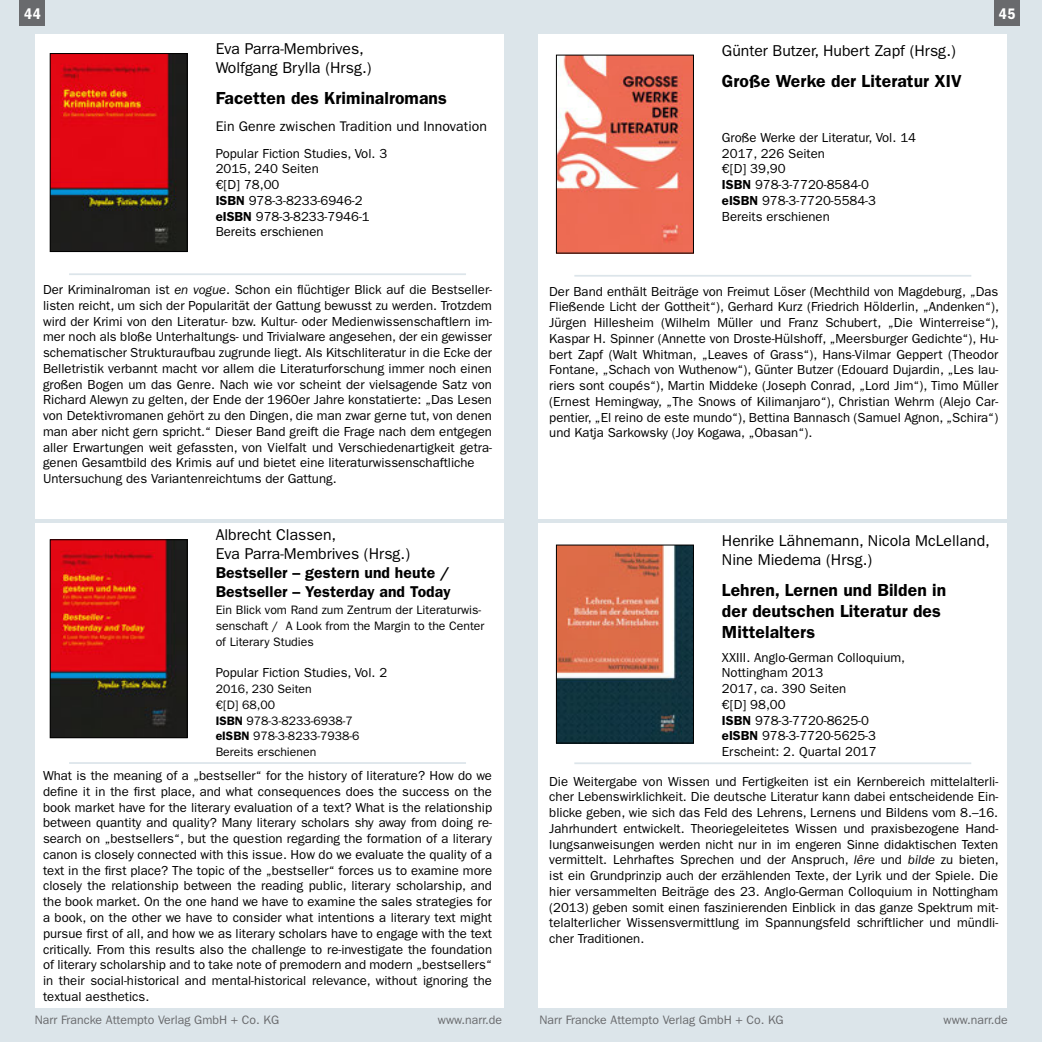
<style>
.page{position:relative;width:1042px;height:1042px;background:#fff}
.page>*{position:absolute;margin:0;border:0;box-sizing:border-box;transform-origin:0 0}
.t1{font:600 17.5px/21px "ITC Franklin Gothic Std";letter-spacing:.005em;color:#000}
.t2{font:15.75px/18.9px "ITC Franklin Gothic Std";color:#000}
.t3{font:600 15.75px/18.9px "ITC Franklin Gothic Std";letter-spacing:.005em;color:#000}
.t4{font:15.75px "ITC Franklin Gothic Std Dm Cd";color:#fff}
.t5{font:14px "ITC Franklin Gothic Std";letter-spacing:.005em;color:#000}
.t6{font:13.12px/15.8px "ITC Franklin Gothic Std";color:#000}
.t7{font:12.25px/15.8px "ITC Franklin Gothic Std";color:#000}
.t8{font:12.25px "ITC Franklin Gothic Std";color:#696a6d}
.s1{font-weight:600}
.s2{font-style:italic}
</style>
<div class="page">
<div style="left:0;top:0;width:521px;height:1042px;background:#dce5ea"></div>
<div style="left:521px;top:0;width:521px;height:1042px;background:#dce5ea"></div>
<div style="left:538px;top:523px;width:469px;height:484px;background:#fff"></div>
<div style="left:538px;top:35px;width:469px;height:483px;background:#fff"></div>
<div style="left:35px;top:523px;width:469px;height:484px;background:#fff"></div>
<div style="left:35px;top:35px;width:469px;height:484px;background:#fff"></div>
<div style="left:20px;top:0;width:25px;height:26px;background:#696a6d"></div>
<div style="left:994px;top:0;width:26px;height:26px;background:#696a6d"></div>
<hr style="left:69px;top:273px;width:397px;height:2px;background:#dce5ea">
<hr style="left:69px;top:762px;width:397px;height:2px;background:#dce5ea">
<hr style="left:574px;top:275px;width:397px;height:2px;background:#dce5ea">
<hr style="left:574px;top:762px;width:397px;height:2px;background:#dce5ea">
<img style="left:558px;top:547px;width:134px;height:194px">
<div style="left:556px;top:545px;width:138px;height:198px;border:1px solid #000"></div>
<img style="left:558px;top:57px;width:134px;height:194px">
<div style="left:556px;top:55px;width:138px;height:198px;border:1px solid #000"></div>
<img style="left:52px;top:55px;width:133px;height:195px">
<div style="left:50px;top:53px;width:137px;height:199px;border:1px solid #000"></div>
<img style="left:52px;top:541px;width:133px;height:195px">
<div style="left:50px;top:539px;width:137px;height:199px;border:1px solid #000"></div>
<p class="t4" style="left:24px;top:5px;width:18px">44</p>
<p class="t4" style="left:999px;top:5px;width:18px">45</p>
<p class="t2" style="left:216px;top:40px;width:157px">Eva Parra-Membrives,<br>Wolfgang Brylla (Hrsg.)</p>
<h1 class="t1" style="left:216px;top:88px;width:233px">Facetten des Kriminalromans</h1>
<p class="t5" style="left:216px;top:118px;width:273px">Ein Genre zwischen Tradition und Innovation</p>
<p class="t6" style="left:216px;top:145px;width:173px">Popular Fiction Studies, Vol. 3<br>2015, 240 Seiten<br>€[D] 78,00<br><span class="s1">ISBN</span> 978-3-8233-6946-2 <span class="s1">eISBN</span> 978-3-8233-7946-1<br>Bereits erschienen</p>
<p class="t6" style="left:43px;top:282px;width:450px">Der Kriminalroman ist <span class="s2">en vogue</span>. Schon ein flüchtiger Blick auf die Bestseller&shy;listen reicht, um sich der Popularität der Gattung bewusst zu werden. Trotzdem wird der Krimi von den Literatur- bzw. Kultur- oder Medienwissenschaftlern im&shy;mer noch als bloße Unterhaltungs- und Trivialware angesehen, der ein gewisser schematischer Strukturaufbau zugrunde liegt. Als Kitschliteratur in die Ecke der Belletristik verbannt macht vor allem die Literaturforschung immer noch einen großen Bogen um das Genre. Nach wie vor scheint der vielsagende Satz von Richard Alewyn zu gelten, der Ende der 1960er Jahre konstatierte: „Das Lesen von Detektivromanen gehört zu den Dingen, die man zwar gerne tut, von denen man aber nicht gern spricht.“ Dieser Band greift die Frage nach dem entgegen aller Erwartungen weit gefassten, von Vielfalt und Verschiedenartigkeit getra&shy;genen Gesamtbild des Krimis auf und bietet eine literaturwissenschaftliche Untersuchung des Variantenreichtums der Gattung.</p>
<p class="t2" style="left:216px;top:526px;width:196px">Albrecht Classen,<br>Eva Parra-Membrives (Hrsg.)</p>
<p class="t3" style="left:216px;top:563px;width:236px">Bestseller – gestern und heute /<br>Bestseller – Yesterday and Today</p>
<p class="t7" style="left:216px;top:602px;width:270px">Ein Blick vom Rand zum Zentrum der Literaturwis&shy;senschaft / A Look from the Margin to the Center of Literary Studies</p>
<p class="t6" style="left:216px;top:665px;width:173px">Popular Fiction Studies, Vol. 2</p>
<p class="t7" style="left:216px;top:681px;width:145px">2016, 230 Seiten<br>€[D] 68,00<br><span class="s1">ISBN</span> 978-3-8233-6938-7 <span class="s1">eISBN</span> 978-3-8233-7938-6<br>Bereits erschienen</p>
<p class="t6" style="left:43px;top:768px;width:450px;text-align:justify">What is the meaning of a „bestseller“ for the history of literature? How do we define it in the first place, and what consequences does the success on the book market have for the literary evaluation of a text? What is the relationship between quantity and quality? Many literary scholars shy away from doing re&shy;search on „bestsellers“, but the question regarding the formation of a literary canon is closely connected with this issue. How do we evaluate the quality of a text in the first place? The topic of the „bestseller“ forces us to examine more closely the relationship between the reading public, literary scholarship, and the book market. On the one hand we have to examine the sales strategies for a book, on the other we have to consider what intentions a literary text might pursue first of all, and how we as literary scholars have to engage with the text critically. From this results also the challenge to re-investigate the foundation of literary scholarship and to take note of premodern and modern „bestsellers“ in their social-historical and mental-historical relevance, without ignoring the textual aesthetics.</p>
<p class="t2" style="left:722px;top:41px;width:235px">Günter Butzer, Hubert Zapf (Hrsg.)</p>
<h1 class="t1" style="left:722px;top:70px;width:241px">Große Werke der Literatur XIV</h1>
<p class="t6" style="left:722px;top:130px;width:196px">Große Werke der Literatur, Vol. 14<br>2017, 226 Seiten<br>€[D] 39,90<br><span class="s1">ISBN</span> 978-3-7720-8584-0<br><span class="s1">eISBN</span> 978-3-7720-5584-3<br>Bereits erschienen</p>
<p class="t6" style="left:549px;top:283px;width:451px;text-align:justify">Der Band enthält Beiträge von Freimut Löser (Mechthild von Magdeburg, „Das Fließende Licht der Gottheit“), Gerhard Kurz (Friedrich Hölderlin, „Andenken“), Jürgen Hillesheim (Wilhelm Müller und Franz Schubert, „Die Winterreise“), Kaspar H. Spinner (Annette von Droste-Hülshoff, „Meersburger Gedichte“), Hu&shy;bert Zapf (Walt Whitman, „Leaves of Grass“), Hans-Vilmar Geppert (Theodor Fontane, „Schach von Wuthenow“), Günter Butzer (Edouard Dujardin, „Les lau&shy;riers sont coupés“), Martin Middeke (Joseph Conrad, „Lord Jim“), Timo Müller (Ernest Hemingway, „The Snows of Kilimanjaro“), Christian Wehrm (Alejo Car&shy;pentier, „El reino de este mundo“), Bettina Bannasch (Samuel Agnon, „Schira“) und Katja Sarkowsky (Joy Kogawa, „Obasan“).</p>
<p class="t2" style="left:722px;top:531px;width:269px">Henrike Lähnemann, Nicola McLelland,<br>Nine Miedema (Hrsg.)</p>
<h1 class="t1" style="left:722px;top:579px;width:226px">Lehren, Lernen und Bilden in der deutschen Literatur des<br>Mittelalters</h1>
<p class="t6" style="left:722px;top:649px;width:185px">XXIII. Anglo-German Colloquium,<br>Nottingham 2013<br>2017, ca. 390 Seiten<br>€[D] 98,00<br><span class="s1">ISBN</span> 978-3-7720-8625-0 <span class="s1">eISBN</span> 978-3-7720-5625-3<br>Erscheint: 2. Quartal 2017</p>
<p class="t6" style="left:549px;top:773px;width:451px;text-align:justify">Die Weitergabe von Wissen und Fertigkeiten ist ein Kernbereich mittelalterli&shy;cher Lebenswirklichkeit. Die deutsche Literatur kann dabei entscheidende Ein&shy;blicke geben, wie sich das Feld des Lehrens, Lernens und Bildens vom 8.–16.<br>Jahrhundert entwickelt. Theoriegeleitetes Wissen und praxisbezogene Hand&shy;lungsanweisungen werden nicht nur in im engeren Sinne didaktischen Texten vermittelt. Lehrhaftes Sprechen und der Anspruch, <span class="s2">lêre</span> und <span class="s2">bilde</span> zu bieten, ist ein Grundprinzip auch der erzählenden Texte, der Lyrik und der Spiele. Die hier versammelten Beiträge des 23. Anglo-German Colloquium in Nottingham (2013) geben somit einen faszinierenden Einblick in das ganze Spektrum mit&shy;telalterlicher Wissensvermittlung im Spannungsfeld schriftlicher und mündli&shy;cher Traditionen.</p>
<p class="t8" style="left:35px;top:1013px;width:246px">Narr Francke Attempto Verlag GmbH + Co. KG</p>
<p class="t8" style="left:438px;top:1013px;width:66px">www.narr.de</p>
<p class="t8" style="left:539px;top:1013px;width:246px">Narr Francke Attempto Verlag GmbH + Co. KG</p>
<p class="t8" style="left:943px;top:1013px;width:66px">www.narr.de</p>
</div>
